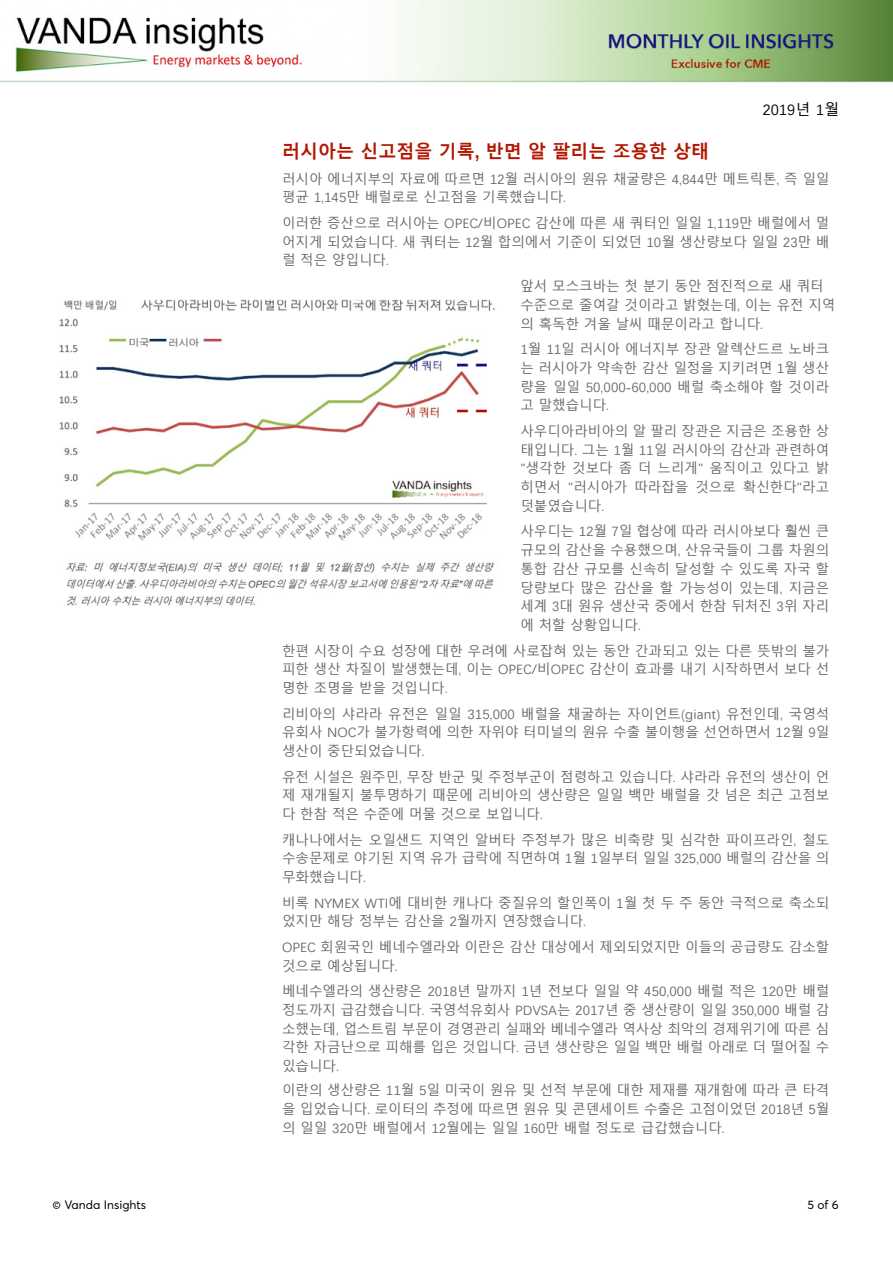
<style>
.page{position:relative;width:893px;height:1263px;background:#fff}
.page>*{position:absolute;margin:0;border:0;box-sizing:border-box;transform-origin:0 0}
.t1{font:700 18px "Malgun Gothic";color:#b21701}
.t2{font:15px "Malgun Gothic";color:#000}
.t3{font:13.5px/18.8px "Malgun Gothic";color:#69696a;text-align:justify}
.t4{font:12px "Averta";color:#000}
</style>
<div class="page">
<img style="left:0;top:0;width:893px;height:82px">
<img style="left:59px;top:299px;width:436px;height:307px">
<p class="t2" style="left:762px;top:100px;width:78px">2019년 1월</p>
<h1 class="t1" style="left:282px;top:140px;width:429px">러시아는 신고점을 기록, 반면 알 팔리는 조용한 상태</h1>
<p class="t3" style="left:282px;top:169px;width:549px">러시아 에너지부의 자료에 따르면 12월 러시아의 원유 채굴량은 4,844만 메트릭톤, 즉 일일 평균 1,145만 배럴로로 신고점을 기록했습니다.</p>
<p class="t3" style="left:282px;top:214px;width:549px">이러한 증산으로 러시아는 OPEC/비OPEC 감산에 따른 새 쿼터인 일일 1,119만 배럴에서 멀 어지게 되었습니다. 새 쿼터는 12월 합의에서 기준이 되었던 10월 생산량보다 일일 23만 배 럴 적은 양입니다.</p>
<p class="t3" style="left:520px;top:277px;width:316px;text-align:left">앞서 모스크바는 첫 분기 동안 점진적으로 새 쿼터 수준으로 줄여갈 것이라고 밝혔는데, 이는 유전 지역 의 혹독한 겨울 날씨 때문이라고 합니다.</p>
<p class="t3" style="left:520px;top:340px;width:310px">1월 11일 러시아 에너지부 장관 알렉산드르 노바크 는 러시아가 약속한 감산 일정을 지키려면 1월 생산 량을 일일 50,000-60,000 배럴 축소해야 할 것이라 고 말했습니다.</p>
<p class="t3" style="left:520px;top:421px;width:310px">사우디아라비아의 알 팔리 장관은 지금은 조용한 상 태입니다. 그는 1월 11일 러시아의 감산과 관련하여 "생각한 것보다 좀 더 느리게" 움직이고 있다고 밝 히면서 "러시아가 따라잡을 것으로 확신한다"라고 덧붙였습니다.</p>
<p class="t3" style="left:520px;top:522px;width:310px">사우디는 12월 7일 협상에 따라 러시아보다 훨씬 큰 규모의 감산을 수용했으며, 산유국들이 그룹 차원의 통합 감산 규모를 신속히 달성할 수 있도록 자국 할 당량보다 많은 감산을 할 가능성이 있는데, 지금은 세계 3대 원유 생산국 중에서 한참 뒤처진 3위 자리 에 처할 상황입니다.</p>
<p class="t3" style="left:282px;top:641px;width:549px">한편 시장이 수요 성장에 대한 우려에 사로잡혀 있는 동안 간과되고 있는 다른 뜻밖의 불가 피한 생산 차질이 발생했는데, 이는 OPEC/비OPEC 감산이 효과를 내기 시작하면서 보다 선 명한 조명을 받을 것입니다.</p>
<p class="t3" style="left:282px;top:704px;width:549px">리비아의 샤라라 유전은 일일 315,000 배럴을 채굴하는 자이언트(giant) 유전인데, 국영석 유회사 NOC가 불가항력에 의한 자위야 터미널의 원유 수출 불이행을 선언하면서 12월 9일 생산이 중단되었습니다.</p>
<p class="t3" style="left:282px;top:767px;width:549px">유전 시설은 원주민, 무장 반군 및 주정부군이 점령하고 있습니다. 샤라라 유전의 생산이 언 제 재개될지 불투명하기 때문에 리비아의 생산량은 일일 백만 배럴을 갓 넘은 최근 고점보 다 한참 적은 수준에 머물 것으로 보입니다.</p>
<p class="t3" style="left:282px;top:830px;width:549px">캐나나에서는 오일샌드 지역인 알버타 주정부가 많은 비축량 및 심각한 파이프라인, 철도 수송문제로 야기된 지역 유가 급락에 직면하여 1월 1일부터 일일 325,000 배럴의 감산을 의 무화했습니다.</p>
<p class="t3" style="left:282px;top:893px;width:549px">비록 NYMEX WTI에 대비한 캐나다 중질유의 할인폭이 1월 첫 두 주 동안 극적으로 축소되 었지만 해당 정부는 감산을 2월까지 연장했습니다.</p>
<p class="t3" style="left:282px;top:937px;width:549px">OPEC 회원국인 베네수엘라와 이란은 감산 대상에서 제외되었지만 이들의 공급량도 감소할 것으로 예상됩니다.</p>
<p class="t3" style="left:282px;top:982px;width:549px">베네수엘라의 생산량은 2018년 말까지 1년 전보다 일일 약 450,000 배럴 적은 120만 배럴 정도까지 급감했습니다. 국영석유회사 PDVSA는 2017년 중 생산량이 일일 350,000 배럴 감 소했는데, 업스트림 부문이 경영관리 실패와 베네수엘라 역사상 최악의 경제위기에 따른 심 각한 자금난으로 피해를 입은 것입니다. 금년 생산량은 일일 백만 배럴 아래로 더 떨어질 수 있습니다.</p>
<p class="t3" style="left:282px;top:1081px;width:549px">이란의 생산량은 11월 5일 미국이 원유 및 선적 부문에 대한 제재를 재개함에 따라 큰 타격 을 입었습니다. 로이터의 추정에 따르면 원유 및 콘덴세이트 수출은 고점이었던 2018년 5월 의 일일 320만 배럴에서 12월에는 일일 160만 배럴 정도로 급갑했습니다.</p>
<p class="t4" style="left:53px;top:1197px;width:95px">© Vanda Insights</p>
<p class="t4" style="left:807px;top:1197px;width:33px">5 of 6</p>
</div>
